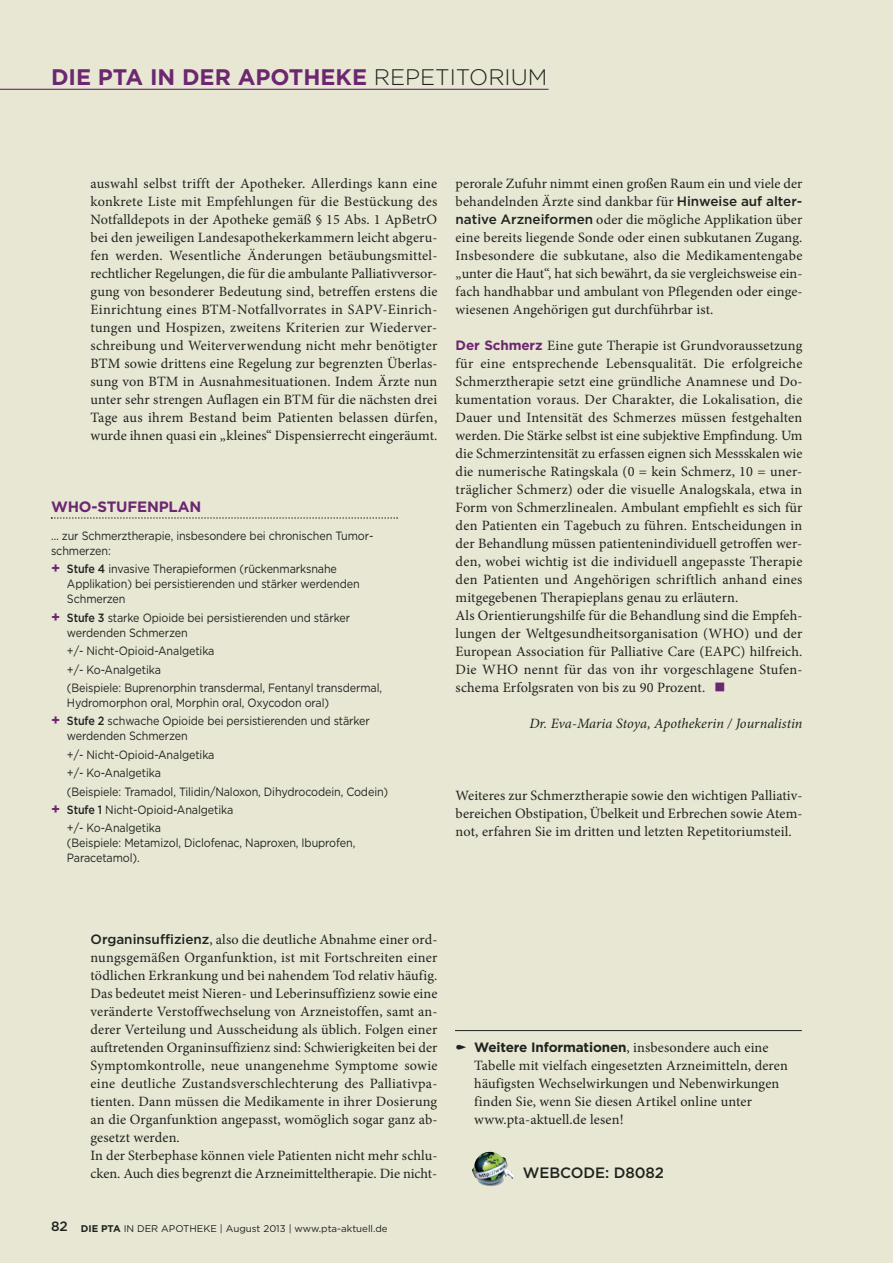
<style>
.page{position:relative;width:893px;height:1263px;background:#e7e7d4}
.page>*{position:absolute;margin:0;border:0;box-sizing:border-box;transform-origin:0 0}
.t1{font:700 22.5px "Gotham";color:#6c2770}
.t2{font:700 15px "Gotham";letter-spacing:-.01em;color:#6c2770}
.t3{font:500 15px "Gotham";letter-spacing:-.005em;color:#20231e}
.t4{font:14.25px/18px "Minion Pro";letter-spacing:.01em;color:#20231e;text-align:justify}
.t5{font:italic 14.25px "Minion Pro";color:#20231e}
.t6{font:12px/18.5px "Gotham";letter-spacing:-.01em;color:#20231e;scale:.9 1}
.t7{font:9.75px "Gotham";color:#20231e}
.s1{font-weight:300;color:#20231e}
.s2{font-weight:700;font-size:14.25px;color:#6c2770}
.s3{font-weight:500}
.s4{font-weight:700;font-size:14.25px;color:#e7e7d4}
.s5{font-family:"Gotham";font-weight:500;font-size:13.5px}
.s6{font-family:"Gotham";font-weight:700;font-size:13.5px;color:#6c2770}
.s7{font-weight:500;font-size:13.5px}
.s8{font-weight:700}
.s9{font-family:"Gotham";font-weight:700;font-size:13.5px}
</style>
<div class="page">
<svg style="left:506px;top:1168px;width:9px;height:8px"></svg>
<hr style="left:455px;top:1030px;width:347px;height:1px;background:#20231e">
<hr style="left:0;top:89px;width:549px;height:1px;background:#6c2770">
<svg style="left:51px;top:517px;width:347px;height:2px"></svg>
<h1 class="t1" style="left:51px;top:68px;width:498px">DIE PTA IN DER APOTHEKE <span class="s1">REPETITORIUM</span></h1>
<p class="t4" style="left:91px;top:176px;width:348px">auswahl selbst trifft der Apotheker. Allerdings kann eine konkrete Liste mit Empfehlungen für die Bestückung des Notfalldepots in der Apotheke gemäß § 15 Abs. 1 ApBetrO bei den jeweiligen Landesapothekerkammern leicht abgeru&shy;fen werden. Wesentliche Änderungen betäubungsmittel&shy;rechtlicher Regelungen, die für die ambulante Palliativversor&shy;gung von besonderer Bedeutung sind, betreffen erstens die Einrichtung eines BTM-Notfallvorrates in SAPV-Einrich&shy;tungen und Hospizen, zweitens Kriterien zur Wiederver&shy;schreibung und Weiterverwendung nicht mehr benötigter BTM sowie drittens eine Regelung zur begrenzten Überlas&shy;sung von BTM in Ausnahmesituationen. Indem Ärzte nun unter sehr strengen Auflagen ein BTM für die nächsten drei Tage aus ihrem Bestand beim Patienten belassen dürfen, wurde ihnen quasi ein „kleines“ Dispensierrecht eingeräumt.</p>
<p class="t2" style="left:51px;top:501px;width:152px">WHO-STUFENPLAN</p>
<p class="t6" style="left:51px;top:529px;width:360px;line-height:15px">… zur Schmerztherapie, insbesondere bei chronischen Tumor&shy;schmerzen:</p>
<p class="t6" style="left:67px;top:562px;width:327px;line-height:15px;text-indent:-16px"><span class="s2">+</span> <span class="s3">Stufe 4</span> invasive Therapieformen (rückenmarksnahe<br>Applikation) bei persistierenden und stärker werdenden<br>Schmerzen</p>
<p class="t6" style="left:67px;top:611px;width:316px;line-height:15px;text-indent:-16px"><span class="s2">+</span> <span class="s3">Stufe 3</span> starke Opioide bei persistierenden und stärker werdenden Schmerzen</p>
<p class="t6" style="left:51px;top:642px;width:369px"><span class="s4">+</span> +/- Nicht-Opioid-Analgetika<br><span class="s4">+</span> +/- Ko-Analgetika<br><span class="s4">+</span> (Beispiele: Buprenorphin transdermal, Fentanyl transdermal,</p>
<p class="t6" style="left:51px;top:694px;width:356px;text-indent:16px">Hydromorphon oral, Morphin oral, Oxycodon oral)<br><span class="s2">+</span> <span class="s3">Stufe 2</span> schwache Opioide bei persistierenden und stärker</p>
<p class="t6" style="left:51px;top:728px;width:376px;text-indent:16px">werdenden Schmerzen<br><span class="s4">+</span> +/- Nicht-Opioid-Analgetika<br><span class="s4">+</span> +/- Ko-Analgetika<br><span class="s4">+</span> (Beispiele: Tramadol, Tilidin/Naloxon, Dihydrocodein, Codein) <span class="s2">+</span> <span class="s3">Stufe 1</span> Nicht-Opioid-Analgetika<br><span class="s4">+</span> +/- Ko-Analgetika</p>
<p class="t6" style="left:67px;top:836px;width:322px;line-height:15px">(Beispiele: Metamizol, Diclofenac, Naproxen, Ibuprofen,<br>Paracetamol).</p>
<p class="t4" style="left:456px;top:176px;width:349px">perorale Zufuhr nimmt einen großen Raum ein und viele der behandelnden Ärzte sind dankbar für <span class="s5">Hinweise auf alter&shy;native Arzneiformen</span> oder die mögliche Applikation über eine bereits liegende Sonde oder einen subkutanen Zugang.<br>Insbesondere die subkutane, also die Medikamentengabe „unter die Haut“, hat sich bewährt, da sie vergleichsweise ein&shy;fach handhabbar und ambulant von Pflegenden oder einge&shy;wiesenen Angehörigen gut durchführbar ist.</p>
<p class="t4" style="left:456px;top:338px;width:348px;text-align:left"><span class="s6">Der Schmerz</span> Eine gute Therapie ist Grundvoraussetzung für eine entsprechende Lebensqualität. Die erfolgreiche Schmerztherapie setzt eine gründliche Anamnese und Do&shy;kumentation voraus. Der Charakter, die Lokalisation, die Dauer und Intensität des Schmerzes müssen festgehalten werden. Die Stärke selbst ist eine subjektive Empfindung. Um die Schmerzintensität zu erfassen eignen sich Messskalen wie die numerische Ratingskala (0 = kein Schmerz, 10 = uner&shy;träglicher Schmerz) oder die visuelle Analogskala, etwa in Form von Schmerzlinealen. Ambulant empfiehlt es sich für den Patienten ein Tagebuch zu führen. Entscheidungen in der Behandlung müssen patientenindividuell getroffen wer&shy;den, wobei wichtig ist die individuell angepasste Therapie den Patienten und Angehörigen schriftlich anhand eines mitgegebenen Therapieplans genau zu erläutern.<br>Als Orientierungshilfe für die Behandlung sind die Empfeh&shy;lungen der Weltgesundheitsorganisation (WHO) und der European Association für Palliative Care (EAPC) hilfreich.<br>Die WHO nennt für das von ihr vorgeschlagene Stufen&shy;schema Erfolgsraten von bis zu 90 Prozent.</p>
<p class="t5" style="left:529px;top:715px;width:275px">Dr. Eva-Maria Stoya, Apothekerin / Journalistin</p>
<p class="t4" style="left:456px;top:788px;width:348px">Weiteres zur Schmerztherapie sowie den wichtigen Palliativ&shy;bereichen Obstipation, Übelkeit und Erbrechen sowie Atem&shy;not, erfahren Sie im dritten und letzten Repetitoriumsteil.</p>
<p class="t4" style="left:91px;top:932px;width:348px;text-align:left"><span class="s5">Organinsuffizienz</span>, also die deutliche Abnahme einer ord&shy;nungsgemäßen Organfunktion, ist mit Fortschreiten einer tödlichen Erkrankung und bei nahendem Tod relativ häufig.<br>Das bedeutet meist Nieren- und Leberinsuffizienz sowie eine veränderte Verstoffwechselung von Arzneistoffen, samt an&shy;derer Verteilung und Ausscheidung als üblich. Folgen einer auftretenden Organinsuffizienz sind: Schwierigkeiten bei der Symptomkontrolle, neue unangenehme Symptome sowie eine deutliche Zustandsverschlechterung des Palliativpa&shy;tienten. Dann müssen die Medikamente in ihrer Dosierung an die Organfunktion angepasst, womöglich sogar ganz ab&shy;gesetzt werden.<br>In der Sterbephase können viele Patienten nicht mehr schlu&shy;cken. Auch dies begrenzt die Arzneimitteltherapie. Die nicht-</p>
<p class="t7" style="left:51px;top:1225px;width:338px"><span class="s7">82</span> <span class="s8">DIE PTA</span> IN DER APOTHEKE | August 2013 | www.pta-aktuell.de</p>
<p class="t4" style="left:474px;top:1040px;width:315px;text-align:left"><span class="s9">Weitere Informationen</span>, insbesondere auch eine Tabelle mit vielfach eingesetzten Arzneimitteln, deren häufigsten Wechselwirkungen und Nebenwirkungen finden Sie, wenn Sie diesen Artikel online unter www.pta-aktuell.de lesen!</p>
<p class="t3" style="left:523px;top:1166px;width:143px">WEBCODE: D8082</p>
</div>
